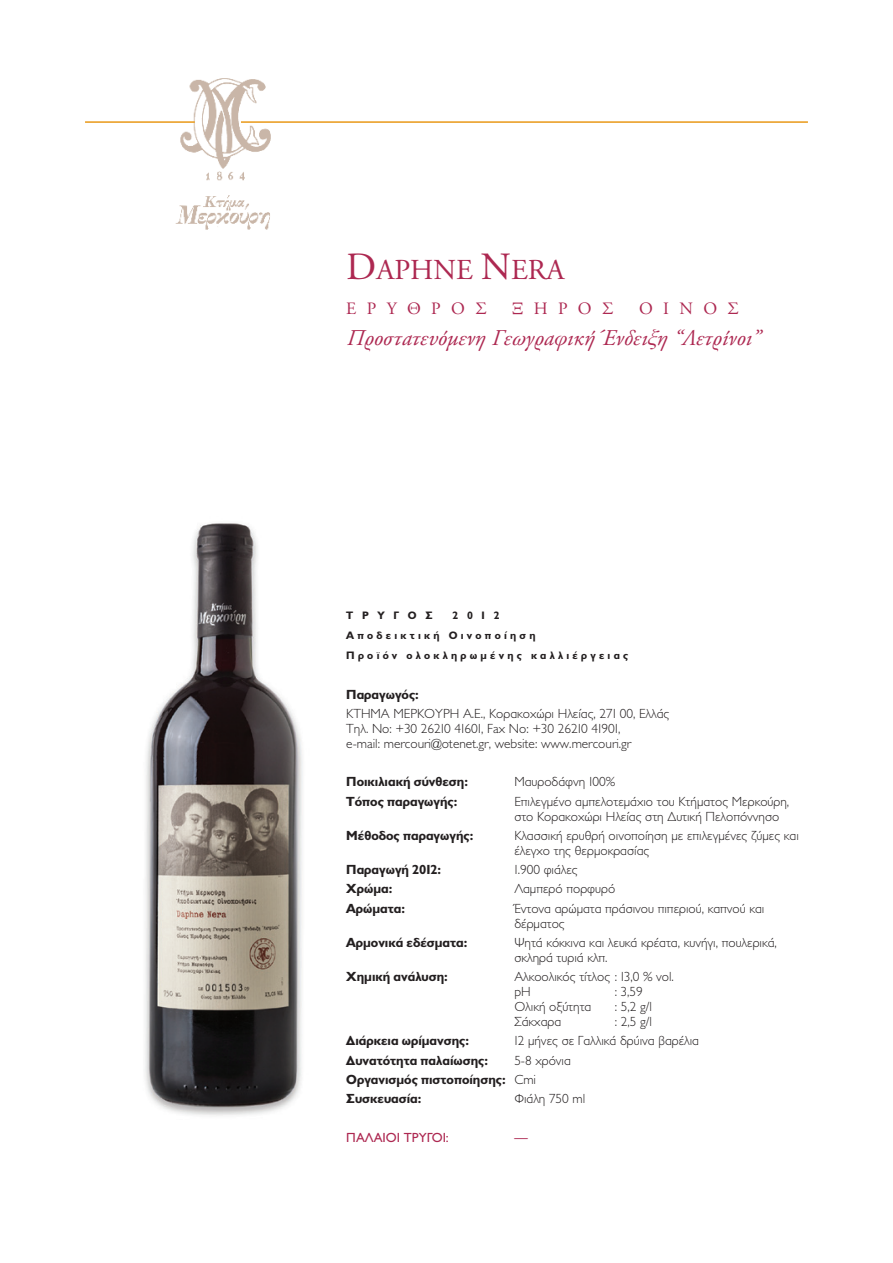
<style>
.page{position:relative;width:893px;height:1263px;background:#fff}
.page>*{position:absolute;margin:0;border:0;box-sizing:border-box;transform-origin:0 0}
.K_ÓÔÓÈÎ{font:28.95px "CF Garamond";color:#ad2851}
.K_ÓÔÓÈÎ-2{font:italic 22.5px "CF Garamond";color:#ad2851}
.K_ÓÔÓÈÎ-3{font:17.4px "CF Garamond";letter-spacing:.6em;color:#ad2851}
.txt{font:300 13.35px/15px "Gill Sans Hel";color:#231f20}
.txt-2{font:700 13.35px "Gill Sans Hel";color:#231f20}
.txt-3{font:13.35px "Gill Sans Hel";color:#ad2851}
.txt-4{font:700 10.95px "Gill Sans Hel";letter-spacing:.3em;color:#231f20}
.s1{font-size:38.55px}
.s2{font-weight:300}
</style>
<div class="page">
<img style="left:145px;top:523px;width:158px;height:593px">
<img style="left:175px;top:78px;width:96px;height:152px">
<hr style="left:85px;top:121px;width:110px;height:2px;background:#e99918">
<hr style="left:241px;top:121px;width:567px;height:2px;background:#e99918">
<p class="K_ÓÔÓÈÎ" style="left:346px;top:254px;width:220px"><span class="s1">D</span>APHNE <span class="s1">N</span>ERA</p>
<p class="K_ÓÔÓÈÎ-3" style="left:346px;top:299px;width:142px">ΕΡΥΘΡΟΣ</p>
<p class="K_ÓÔÓÈÎ-3" style="left:512px;top:299px;width:103px">ΞΗΡΟΣ</p>
<p class="K_ÓÔÓÈÎ-3" style="left:639px;top:299px;width:101px">ΟΙΝΟΣ</p>
<p class="K_ÓÔÓÈÎ-2" style="left:346px;top:325px;width:415px">Προστατευόμενη Γεωγραφική Ένδειξη “Λετρίνοι”</p>
<p class="txt-4" style="left:346px;top:610px;width:88px">ΤΡΥΓΟΣ</p>
<p class="txt-4" style="left:453px;top:610px;width:48px">2012</p>
<p class="txt-4" style="left:346px;top:630px;width:191px">Αποδεικτική Οινοποίηση</p>
<p class="txt-4" style="left:346px;top:649px;width:283px">Προϊόν ολοκληρωμένης καλλιέργειας</p>
<p class="txt-2" style="left:346px;top:687px;width:74px">Παραγωγός:</p>
<p class="txt" style="left:346px;top:706px;width:324px">ΚΤΗΜΑ ΜΕΡΚΟΥΡΗ Α.Ε., Κορακοχώρι Ηλείας, 271 00, Ελλάς<br>Τηλ. No: +30 26210 41601, Fax No: +30 26210 41901,<br>e-mail: mercouri@otenet.gr, website: www.mercouri.gr</p>
<p class="txt-2" style="left:346px;top:775px;width:123px">Ποικιλιακή σύνθεση:</p>
<p class="txt" style="left:514px;top:775px;width:102px">Μαυροδάφνη 100%</p>
<p class="txt-2" style="left:346px;top:794px;width:113px">Τόπος παραγωγής:</p>
<p class="txt" style="left:514px;top:794px;width:276px">Επιλεγμένο αμπελοτεμάχιο του Κτήματος Μερκούρη, στο Κορακοχώρι Ηλείας στη Δυτική Πελοπόννησο</p>
<p class="txt-2" style="left:346px;top:828px;width:129px">Μέθοδος παραγωγής:</p>
<p class="txt" style="left:514px;top:828px;width:286px">Κλασσική ερυθρή οινοποίηση με επιλεγμένες ζύμες και έλεγχο της θερμοκρασίας</p>
<p class="txt-2" style="left:346px;top:863px;width:96px">Παραγωγή 2012:</p>
<p class="txt" style="left:514px;top:862px;width:65px">1.900 φιάλες</p>
<p class="txt-2" style="left:346px;top:882px;width:48px">Χρώμα:</p>
<p class="txt" style="left:514px;top:882px;width:102px">Λαμπερό πορφυρό</p>
<p class="txt-2" style="left:346px;top:901px;width:60px">Αρώματα:</p>
<p class="txt" style="left:514px;top:901px;width:252px">Έντονα αρώματα πράσινου πιπεριού, καπνού και δέρματος</p>
<p class="txt-2" style="left:346px;top:935px;width:123px">Αρμονικά εδέσματα:</p>
<p class="txt" style="left:514px;top:935px;width:264px">Ψητά κόκκινα και λευκά κρέατα, κυνήγι, πουλερικά, σκληρά τυριά κλπ.</p>
<p class="txt-2" style="left:346px;top:970px;width:103px">Χημική ανάλυση:</p>
<p class="txt" style="left:514px;top:969px;width:161px">Αλκοολικός τίτλος : 13,0 % vol. pH</p>
<p class="txt" style="left:615px;top:984px;width:29px">: 3,59</p>
<p class="txt" style="left:514px;top:999px;width:78px">Ολική οξύτητα</p>
<p class="txt" style="left:615px;top:999px;width:39px">: 5,2 g/l</p>
<p class="txt" style="left:514px;top:1014px;width:48px">Σάκχαρα</p>
<p class="txt" style="left:615px;top:1014px;width:39px">: 2,5 g/l</p>
<p class="txt-2" style="left:346px;top:1034px;width:124px">Διάρκεια ωρίμανσης:</p>
<p class="txt" style="left:514px;top:1034px;width:186px">12 µήνες σε Γαλλικά δρύινα βαρέλια</p>
<p class="txt-2" style="left:346px;top:1053px;width:143px">Δυνατότητα παλαίωσης:</p>
<p class="txt" style="left:514px;top:1053px;width:58px">5-8 χρόνια</p>
<p class="txt-2" style="left:346px;top:1072px;width:191px">Οργανισμός πιστοποίησης: <span class="s2">Cmi</span></p>
<p class="txt-2" style="left:346px;top:1092px;width:77px">Συσκευασία:</p>
<p class="txt" style="left:514px;top:1091px;width:72px">Φιάλη 750 ml</p>
<p class="txt-3" style="left:346px;top:1130px;width:104px">ΠΑΛΑΙΟΙ ΤΡΥΓΟΙ:</p>
<p class="txt-3" style="left:514px;top:1130px;width:15px">—</p>
</div>
